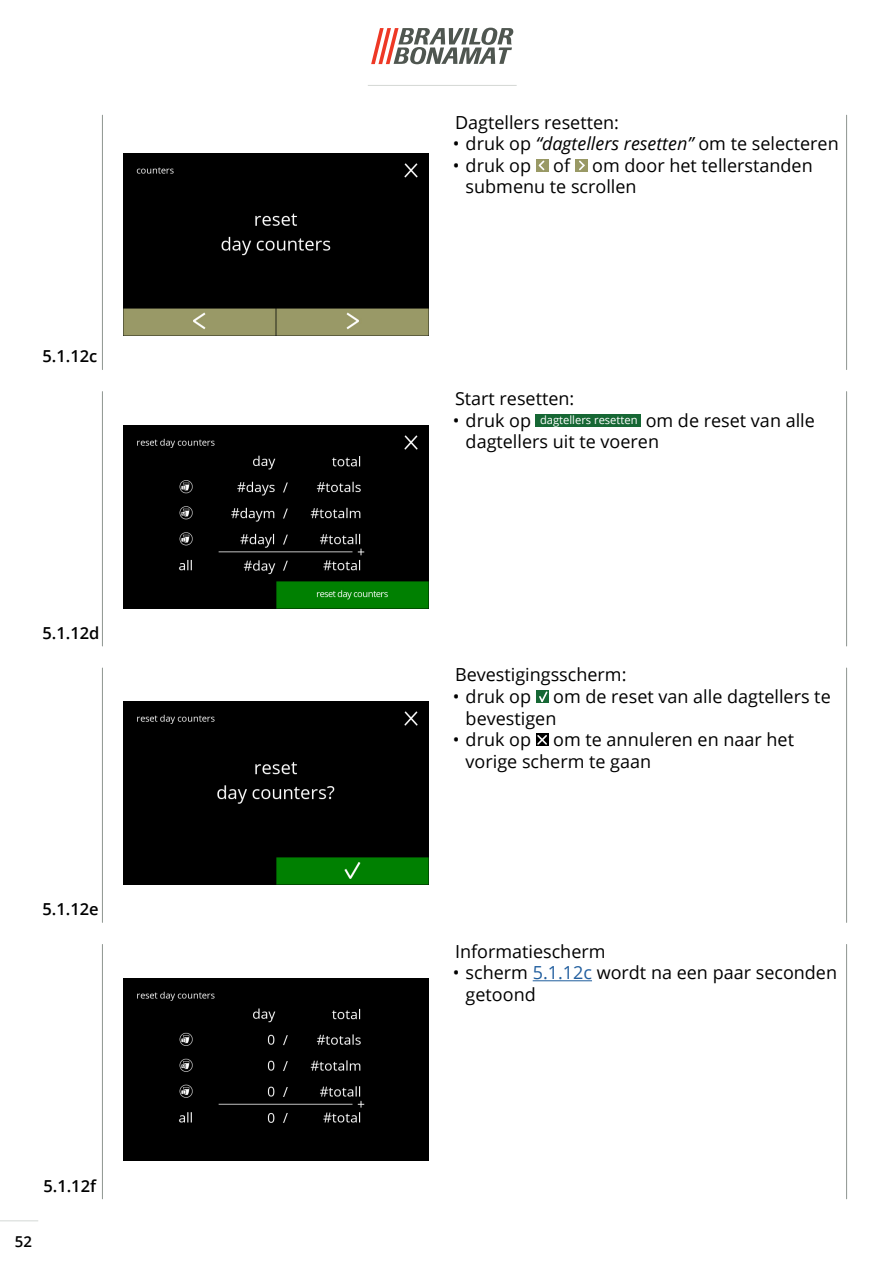
<style>
.page{position:relative;width:893px;height:1263px;background:#fff}
.page>*{position:absolute;margin:0;border:0;box-sizing:border-box;transform-origin:0 0}
.Body_text{font:18px/21.6px "Open Sans";color:#000}
.t1{font:600 16.5px "Open Sans";color:#000}
.t2{font:600 15px "Open Sans";color:#000}
.t3{font:11.25px "Open Sans";color:#fff}
.s1{font-style:italic}
.s2{color:#215e9e}
</style>
<div class="page">
<svg style="left:371px;top:28px;width:142px;height:36px"></svg>
<hr style="left:0;top:1220px;width:38px;height:1px;background:#d4d8d5">
<hr style="left:368px;top:85px;width:149px;height:1px;background:#d4d8d5">
<hr style="left:846px;top:944px;width:1px;height:255px;background:#8e9590">
<hr style="left:102px;top:944px;width:1px;height:255px;background:#8e9590">
<hr style="left:846px;top:668px;width:1px;height:254px;background:#8e9590">
<hr style="left:102px;top:668px;width:1px;height:254px;background:#8e9590">
<hr style="left:846px;top:392px;width:1px;height:254px;background:#8e9590">
<hr style="left:102px;top:392px;width:1px;height:254px;background:#8e9590">
<hr style="left:102px;top:115px;width:1px;height:255px;background:#8e9590">
<hr style="left:846px;top:115px;width:1px;height:255px;background:#8e9590">
<div style="left:536px;top:414px;width:105px;height:13px;background:#166734"></div>
<div style="left:536px;top:159px;width:12px;height:13px;background:#999965"></div>
<svg style="left:538px;top:160px;width:7px;height:11px"></svg>
<div style="left:575px;top:159px;width:13px;height:13px;background:#999965"></div>
<svg style="left:579px;top:160px;width:6px;height:11px"></svg>
<img style="left:123px;top:153px;width:305px;height:183px">
<img style="left:123px;top:425px;width:305px;height:183px">
<div style="left:536px;top:690px;width:12px;height:13px;background:#166734"></div>
<svg style="left:539px;top:691px;width:9px;height:12px"></svg>
<svg style="left:536px;top:733px;width:12px;height:13px"></svg>
<img style="left:123px;top:702px;width:305px;height:182px">
<hr style="left:533px;top:980px;width:59px;height:1px;background:#215e9e">
<div style="left:123px;top:978px;width:305px;height:183px;background:#000"></div>
<p class="t1" style="left:43px;top:345px;width:56px">5.1.12c</p>
<p class="t1" style="left:43px;top:621px;width:59px">5.1.12d</p>
<p class="t1" style="left:43px;top:898px;width:58px">5.1.12e</p>
<p class="t1" style="left:43px;top:1174px;width:54px">5.1.12f</p>
<p class="t2" style="left:15px;top:1232px;width:19px">52</p>
<p class="Body_text" style="left:455px;top:111px;width:166px">Dagtellers resetten:</p>
<p class="Body_text" style="left:453px;top:132px;width:387px">• druk op <span class="s1">“dagtellers resetten”</span> om te selecteren</p>
<p class="Body_text" style="left:466px;top:154px;width:349px;text-indent:-13px">• druk op of om door het tellerstanden submenu te scrollen</p>
<p class="Body_text" style="left:455px;top:387px;width:121px">Start resetten:</p>
<p class="Body_text" style="left:453px;top:409px;width:80px">• druk op</p>
<p class="t3" style="left:540px;top:412px;width:99px">dagtellers resetten</p>
<p class="Body_text" style="left:466px;top:409px;width:351px;text-indent:180px">om de reset van alle dagtellers uit te voeren</p>
<p class="Body_text" style="left:455px;top:664px;width:173px">Bevestigingsscherm:</p>
<p class="Body_text" style="left:466px;top:685px;width:367px;text-indent:-13px">• druk op om de reset van alle dagtellers te bevestigen</p>
<p class="Body_text" style="left:466px;top:728px;width:330px;text-indent:-13px">• druk op om te annuleren en naar het vorige scherm te gaan</p>
<p class="Body_text" style="left:455px;top:940px;width:152px">Informatiescherm</p>
<p class="Body_text" style="left:466px;top:962px;width:373px;text-indent:-13px">• scherm <span class="s2">5.1.12c</span> wordt na een paar seconden getoond</p>
</div>
